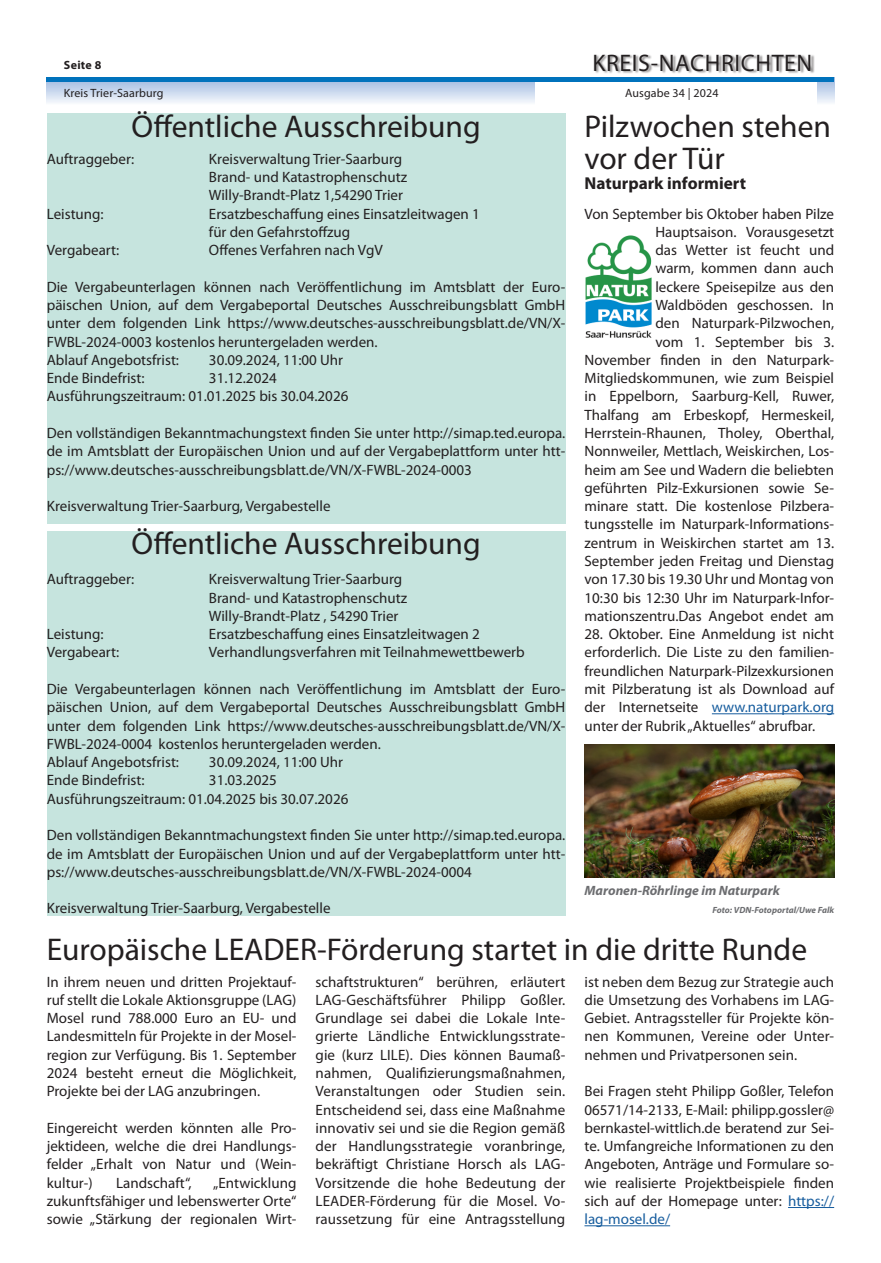
<style>
.page{position:relative;width:881px;height:1263px;background:#fff}
.page>*{position:absolute;margin:0;border:0;box-sizing:border-box;transform-origin:0 0}
.Headline{font:31.5px/31.5px "Myriad Pro";color:#231f20}
.t1{font:24px "Myriad Pro";letter-spacing:.025em;color:#231f20}
.Subline{font:700 17.25px "Myriad Pro";color:#231f20}
.Fließtext{font:15px/18.3px "Myriad Pro";color:#231f20;text-align:justify}
.Bilduntertitel{font:italic 700 13.5px "Myriad Pro";color:#6c6d70}
.t2{font:12px "Myriad Pro";letter-spacing:.01em;color:#231f20}
.t3{font:700 12px "Myriad Pro";letter-spacing:.025em;color:#231f20}
.Bilduntertitel-2{font:italic 700 9px "Myriad Pro";color:#6c6d70}
.s1{color:#175d9e}
</style>
<div class="page">
<svg style="left:47px;top:82px;width:786px;height:21px;background:#cedbef"></svg>
<div style="left:535px;top:0;width:281px;height:113px;background:#fff"></div>
<div style="left:594px;top:54px;width:220px;height:20px;background:#231f20;opacity:.5"></div>
<hr style="left:47px;top:78px;width:786px;height:4px;background:#0072bc">
<div style="left:47px;top:113px;width:518px;height:410px;background:#c6e4de"></div>
<div style="left:47px;top:531px;width:518px;height:385px;background:#c6e4de"></div>
<hr style="left:711px;top:713px;width:122px;height:1px;background:#175d9e">
<img style="left:584px;top:745px;width:249px;height:132px">
<img style="left:585px;top:236px;width:66px;height:101px">
<hr style="left:787px;top:1207px;width:46px;height:1px;background:#175d9e">
<hr style="left:584px;top:1225px;width:86px;height:1px;background:#175d9e">
<p class="t3" style="left:64px;top:57px;width:39px">Seite 8</p>
<h2 class="t1" style="left:592px;top:48px;width:221px">KREIS-NACHRICHTEN</h2>
<p class="t2" style="left:64px;top:86px;width:101px">Kreis Trier-Saarburg</p>
<p class="t2" style="left:625px;top:86px;width:95px">Ausgabe 34 | 2024</p>
<p class="Headline" style="left:131px;top:110px;width:350px">Öffentliche Ausschreibung</p>
<p class="Fließtext" style="left:47px;top:149px;width:89px">Auftraggeber:</p>
<p class="Fließtext" style="left:209px;top:149px;width:195px">Kreisverwaltung Trier-Saarburg</p>
<p class="Fließtext" style="left:209px;top:168px;width:199px">Brand- und Katastrophenschutz</p>
<p class="Fließtext" style="left:209px;top:186px;width:195px">Willy-Brandt-Platz 1,54290 Trier</p>
<p class="Fließtext" style="left:47px;top:204px;width:58px">Leistung:</p>
<p class="Fließtext" style="left:209px;top:204px;width:272px">Ersatzbeschaffung eines Einsatzleitwagen 1</p>
<p class="Fließtext" style="left:209px;top:222px;width:143px">für den Gefahrstoffzug</p>
<p class="Fließtext" style="left:47px;top:241px;width:74px">Vergabeart:</p>
<p class="Fließtext" style="left:209px;top:241px;width:175px">Offenes Verfahren nach VgV</p>
<p class="Fließtext" style="left:47px;top:277px;width:520px">Die Vergabeunterlagen können nach Veröffentlichung im Amtsblatt der Euro&shy;päischen Union, auf dem Vergabeportal Deutsches Ausschreibungsblatt GmbH unter dem folgenden Link https://www.deutsches-ausschreibungsblatt.de/VN/X-FWBL-2024-0003 kostenlos heruntergeladen werden.</p>
<p class="Fließtext" style="left:47px;top:350px;width:134px">Ablauf Angebotsfrist:</p>
<p class="Fließtext" style="left:209px;top:350px;width:136px">30.09.2024, 11:00 Uhr</p>
<p class="Fließtext" style="left:47px;top:369px;width:99px">Ende Bindefrist:</p>
<p class="Fließtext" style="left:209px;top:369px;width:69px">31.12.2024</p>
<p class="Fließtext" style="left:47px;top:387px;width:303px">Ausführungszeitraum: 01.01.2025 bis 30.04.2026</p>
<p class="Fließtext" style="left:47px;top:424px;width:520px">Den vollständigen Bekanntmachungstext finden Sie unter http://simap.ted.europa. de im Amtsblatt der Europäischen Union und auf der Vergabeplattform unter htt&shy;ps://www.deutsches-ausschreibungsblatt.de/VN/X-FWBL-2024-0003</p>
<p class="Fließtext" style="left:47px;top:497px;width:285px">Kreisverwaltung Trier-Saarburg, Vergabestelle</p>
<p class="Headline" style="left:131px;top:528px;width:350px">Öffentliche Ausschreibung</p>
<p class="Fließtext" style="left:47px;top:570px;width:89px">Auftraggeber:</p>
<p class="Fließtext" style="left:209px;top:570px;width:195px">Kreisverwaltung Trier-Saarburg</p>
<p class="Fließtext" style="left:209px;top:588px;width:199px">Brand- und Katastrophenschutz</p>
<p class="Fließtext" style="left:209px;top:606px;width:191px">Willy-Brandt-Platz , 54290 Trier</p>
<p class="Fließtext" style="left:47px;top:625px;width:58px">Leistung:</p>
<p class="Fließtext" style="left:209px;top:625px;width:272px">Ersatzbeschaffung eines Einsatzleitwagen 2</p>
<p class="Fließtext" style="left:47px;top:643px;width:74px">Vergabeart:</p>
<p class="Fließtext" style="left:209px;top:643px;width:317px">Verhandlungsverfahren mit Teilnahmewettbewerb</p>
<p class="Fließtext" style="left:47px;top:680px;width:520px">Die Vergabeunterlagen können nach Veröffentlichung im Amtsblatt der Euro&shy;päischen Union, auf dem Vergabeportal Deutsches Ausschreibungsblatt GmbH unter dem folgenden Link https://www.deutsches-ausschreibungsblatt.de/VN/X-FWBL-2024-0004 kostenlos heruntergeladen werden.</p>
<p class="Fließtext" style="left:47px;top:753px;width:134px">Ablauf Angebotsfrist:</p>
<p class="Fließtext" style="left:209px;top:753px;width:136px">30.09.2024, 11:00 Uhr</p>
<p class="Fließtext" style="left:47px;top:771px;width:99px">Ende Bindefrist:</p>
<p class="Fließtext" style="left:209px;top:771px;width:69px">31.03.2025</p>
<p class="Fließtext" style="left:47px;top:789px;width:303px">Ausführungszeitraum: 01.04.2025 bis 30.07.2026</p>
<p class="Fließtext" style="left:47px;top:826px;width:520px">Den vollständigen Bekanntmachungstext finden Sie unter http://simap.ted.europa. de im Amtsblatt der Europäischen Union und auf der Vergabeplattform unter htt&shy;ps://www.deutsches-ausschreibungsblatt.de/VN/X-FWBL-2024-0004</p>
<p class="Fließtext" style="left:47px;top:899px;width:285px">Kreisverwaltung Trier-Saarburg, Vergabestelle</p>
<p class="Headline" style="left:584px;top:111px;width:248px">Pilzwochen stehen vor der Tür</p>
<p class="Subline" style="left:584px;top:172px;width:163px">Naturpark informiert</p>
<p class="Fließtext" style="left:584px;top:204px;width:251px;text-align:right">Von September bis Oktober haben Pilze Hauptsaison. Vorausgesetzt<br>das Wetter ist feucht und<br>warm, kommen dann auch<br>leckere Speisepilze aus den Waldböden geschossen. In<br>den Naturpark-Pilzwochen,<br>vom 1. September bis 3.<br>November finden in den Naturpark-Mitgliedskommunen, wie zum Beispiel in Eppelborn, Saarburg-Kell, Ruwer, Thalfang am Erbeskopf, Hermeskeil, Herrstein-Rhaunen, Tholey, Oberthal, Nonnweiler, Mettlach, Weiskirchen, Los&shy;heim am See und Wadern die beliebten geführten Pilz-Exkursionen sowie Se&shy;minare statt. Die kostenlose Pilzbera&shy;tungsstelle im Naturpark-Informations&shy;zentrum in Weiskirchen startet am 13.<br>September jeden Freitag und Dienstag von 17.30 bis 19.30 Uhr und Montag von 10:30 bis 12:30 Uhr im Naturpark-Infor&shy;mationszentru.Das Angebot endet am</p>
<p class="Fließtext" style="left:584px;top:625px;width:251px">28. Oktober. Eine Anmeldung ist nicht erforderlich. Die Liste zu den familien&shy;freundlichen Naturpark-Pilzexkursionen mit Pilzberatung ist als Download auf der Internetseite <span class="s1">www.naturpark.org </span>unter der Rubrik „Aktuelles“ abrufbar.</p>
<p class="Bilduntertitel" style="left:584px;top:882px;width:197px">Maronen-Röhrlinge im Naturpark</p>
<p class="Bilduntertitel-2" style="left:712px;top:904px;width:123px">Foto: VDN-Fotoportal/Uwe Falk</p>
<p class="Headline" style="left:47px;top:933px;width:761px">Europäische LEADER-Förderung startet in die dritte Runde</p>
<p class="Fließtext" style="left:47px;top:972px;width:251px">In ihrem neuen und dritten Projektauf&shy;ruf stellt die Lokale Aktionsgruppe (LAG)<br>Mosel rund 788.000 Euro an EU- und Landesmitteln für Projekte in der Mosel&shy;region zur Verfügung. Bis 1. September 2024 besteht erneut die Möglichkeit, Projekte bei der LAG anzubringen.</p>
<p class="Fließtext" style="left:47px;top:1118px;width:251px">Eingereicht werden könnten alle Pro&shy;jektideen, welche die drei Handlungs&shy;felder „Erhalt von Natur und (Wein&shy;kultur-)</p>
<p class="Fließtext" style="left:315px;top:972px;width:251px">schaftstrukturen“ berühren, erläutert LAG-Geschäftsführer Philipp Goßler.<br>Grundlage sei dabei die Lokale Inte&shy;grierte Ländliche Entwicklungsstrate&shy;gie (kurz LILE). Dies können Baumaß&shy;nahmen, Qualifizierungsmaßnahmen, Veranstaltungen oder Studien sein.<br>Entscheidend sei, dass eine Maßnahme innovativ sei und sie die Region gemäß der Handlungsstrategie voranbringe, bekräftigt Christiane Horsch als LAG-Vorsitzende die hohe Bedeutung der LEADER-Förderung für die Mosel. Vo&shy;raussetzung für eine Antragsstellung</p>
<p class="Fließtext" style="left:584px;top:972px;width:251px">ist neben dem Bezug zur Strategie auch die Umsetzung des Vorhabens im LAG-Gebiet. Antragssteller für Projekte kön&shy;nen Kommunen, Vereine oder Unter&shy;nehmen und Privatpersonen sein.</p>
<p class="Fließtext" style="left:584px;top:1082px;width:251px">Bei Fragen steht Philipp Goßler, Telefon 06571/14-2133, E-Mail: philipp.gossler@ bernkastel-wittlich.de beratend zur Sei&shy;te. Umfangreiche Informationen zu den Angeboten, Anträge und Formulare so&shy;wie realisierte Projektbeispiele finden sich auf der Homepage unter: <span class="s1">https:// lag-mosel.de/</span></p>
<p class="Fließtext" style="left:116px;top:1173px;width:77px">Landschaft“,</p>
<p class="Fließtext" style="left:47px;top:1173px;width:251px;text-indent:166px">„Entwicklung zukunftsfähiger und lebenswerter Orte“ sowie „Stärkung der regionalen Wirt-</p>
</div>
